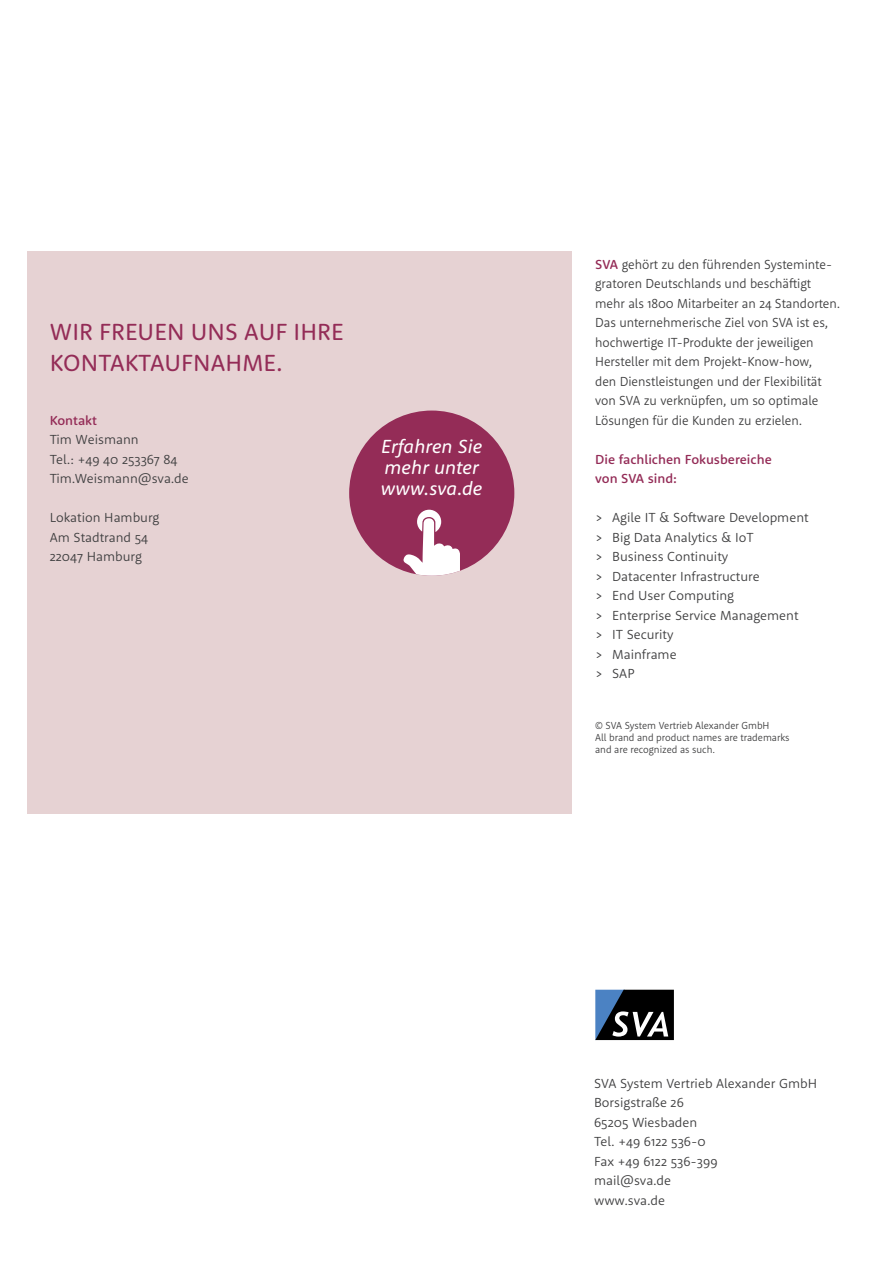
<style>
.page{position:relative;width:893px;height:1263px;background:#fff}
.page>*{position:absolute;margin:0;border:0;box-sizing:border-box;transform-origin:0 0}
.t1{font:24px/31.5px "Rooney Sans";letter-spacing:.005em;color:#942c57}
.t2{font:italic 19.5px/21px "Rooney Sans";color:#fff}
.t3{font:300 13.5px/19.5px "Rooney Sans";letter-spacing:-.005em;color:#3e3e3f}
.t4{font:300 13.5px/19.5px "Rooney Sans";letter-spacing:-.005em;color:#3e3e3f;scale:.95 1}
.t5{font:500 13.5px/19.5px "Rooney Sans";color:#942c57}
.t6{font:300 10.5px/12px "Rooney Sans";letter-spacing:-.005em;color:#3e3e3f;scale:.95 1}
.s1{font-weight:500;color:#942c57}
</style>
<div class="page">
<div style="left:28px;top:252px;width:544px;height:562px;background:#e6d2d3"></div>
<div style="left:349px;top:410px;width:165px;height:166px;background:#942c57;border-radius:50%"></div>
<svg style="left:403px;top:510px;width:57px;height:66px"></svg>
<svg style="left:595px;top:990px;width:79px;height:50px;background:#343d49"></svg>
<h1 class="t1" style="left:50px;top:315px;width:295px">WIR FREUEN UNS AUF IHRE<br>KONTAKTAUFNAHME.</h1>
<p class="t5" style="left:50px;top:410px;width:49px">Kontakt</p>
<p class="t3" style="left:50px;top:429px;width:141px">Tim Weismann<br>Tel.: +49 40 253367 84<br>Tim.Weismann@sva.de</p>
<p class="t3" style="left:50px;top:507px;width:111px">Lokation Hamburg<br>Am Stadtrand 54<br>22047 Hamburg</p>
<h2 class="t2" style="left:381px;top:435px;width:103px">Erfahren Sie mehr unter www.sva.de</h2>
<p class="t4" style="left:595px;top:254px;width:260px"><span class="s1">SVA</span> gehört zu den führenden Systeminte&shy;gratoren Deutschlands und beschäftigt mehr als 1800 Mitarbeiter an 24 Standorten.<br>Das unternehmerische Ziel von SVA ist es, hochwertige IT-Produkte der jeweiligen Hersteller mit dem Projekt-Know-how,<br>den Dienstleistungen und der Flexibilität von SVA zu verknüpfen, um so optimale Lösungen für die Kunden zu erzielen.</p>
<p class="t5" style="left:595px;top:449px;width:178px">Die fachlichen Fokusbereiche von SVA sind:</p>
<p class="t3" style="left:595px;top:507px;width:215px">&gt; Agile IT &amp; Software Development &gt; Big Data Analytics &amp; IoT<br>&gt; Business Continuity<br>&gt; Datacenter Infrastructure<br>&gt; End User Computing<br>&gt; Enterprise Service Management &gt; IT Security<br>&gt; Mainframe<br>&gt; SAP</p>
<p class="t6" style="left:595px;top:719px;width:206px">© SVA System Vertrieb Alexander GmbH<br>All brand and product names are trademarks and are recognized as such.</p>
<p class="t3" style="left:594px;top:1073px;width:225px">SVA System Vertrieb Alexander GmbH<br>Borsigstraße 26<br>65205 Wiesbaden<br>Tel. +49 6122 536-0<br>Fax +49 6122 536-399<br>mail@sva.de<br>www.sva.de</p>
</div>
